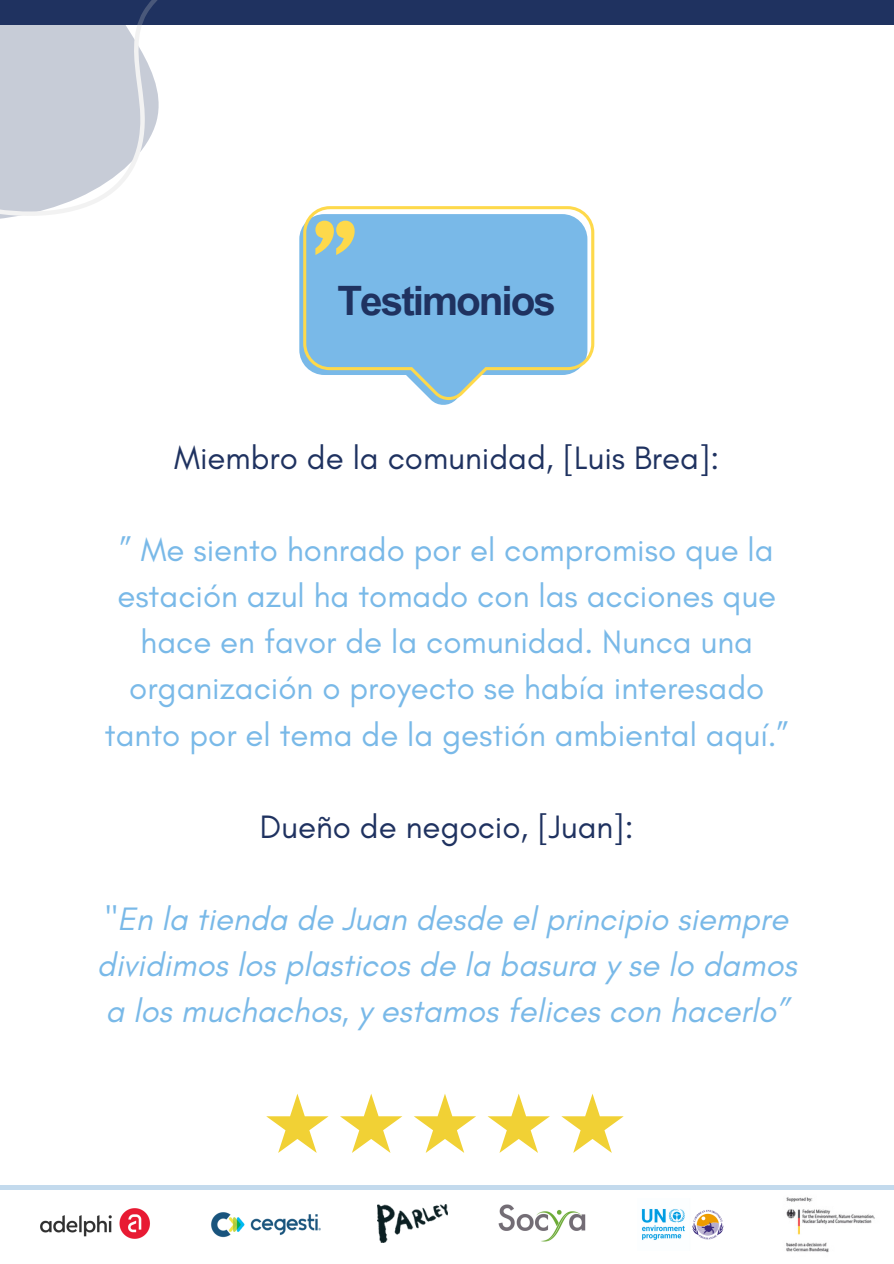
<style>
.page{position:relative;width:894px;height:1264px;background:#fff}
.page>*{position:absolute;margin:0;border:0;box-sizing:border-box;transform-origin:0 0}
.t1{font:700 40.5px "Arial MT Pro";letter-spacing:-.05em;color:#1f3260}
.t2{font:33px/46.2px "Glacial Indifference";color:#79b9e8;text-align:center}
.t3{font:italic 33px/46.2px "Glacial Indifference";color:#79b9e8}
.t4{font:33px "Glacial Indifference";color:#1f3260}
.s1{font-style:normal}
</style>
<div class="page">
<img style="left:377px;top:1204px;width:70px;height:38px">
<img style="left:211px;top:1212px;width:110px;height:26px">
<img style="left:499px;top:1204px;width:86px;height:37px">
<img style="left:40px;top:1208px;width:110px;height:31px">
<img style="left:641px;top:1209px;width:83px;height:31px">
<img style="left:777px;top:1189px;width:106px;height:64px">
<hr style="left:0;top:1185px;width:893px;height:4px;background:#c3daed">
<svg style="left:299px;top:226px;width:157px;height:179px"></svg>
<svg style="left:303px;top:206px;width:291px;height:194px;background:#95c5e1"></svg>
<svg style="left:266px;top:1094px;width:62px;height:58px"></svg>
<svg style="left:340px;top:1094px;width:62px;height:58px"></svg>
<svg style="left:414px;top:1094px;width:62px;height:58px"></svg>
<svg style="left:487px;top:1094px;width:62px;height:58px"></svg>
<svg style="left:561px;top:1094px;width:62px;height:58px"></svg>
<div style="left:0;top:0;width:893px;height:25px;background:#1f3260"></div>
<svg style="left:0;top:0;width:159px;height:216px;fill:#c7ccd7"></svg>
<p class="t1" style="left:337px;top:286px;width:220px">Testimonios</p>
<p class="t4" style="left:174px;top:437px;width:546px">Miembro de la comunidad, [Luis Brea]:</p>
<p class="t2" style="left:105px;top:526px;width:685px">” Me siento honrado por el compromiso que la estación azul ha tomado con las acciones que hace en favor de la comunidad. Nunca una organización o proyecto se había interesado tanto por el tema de la gestión ambiental aquí.”</p>
<h1 class="t4" style="left:260px;top:806px;width:375px">Dueño de negocio, [Juan]:</h1>
<p class="t3" style="left:97px;top:895px;width:701px"><span class="s1">"</span>En la tienda de Juan desde el principio siempre dividimos los plasticos de la basura y se lo damos a los muchachos, y estamos felices con hacerlo”</p>
</div>
